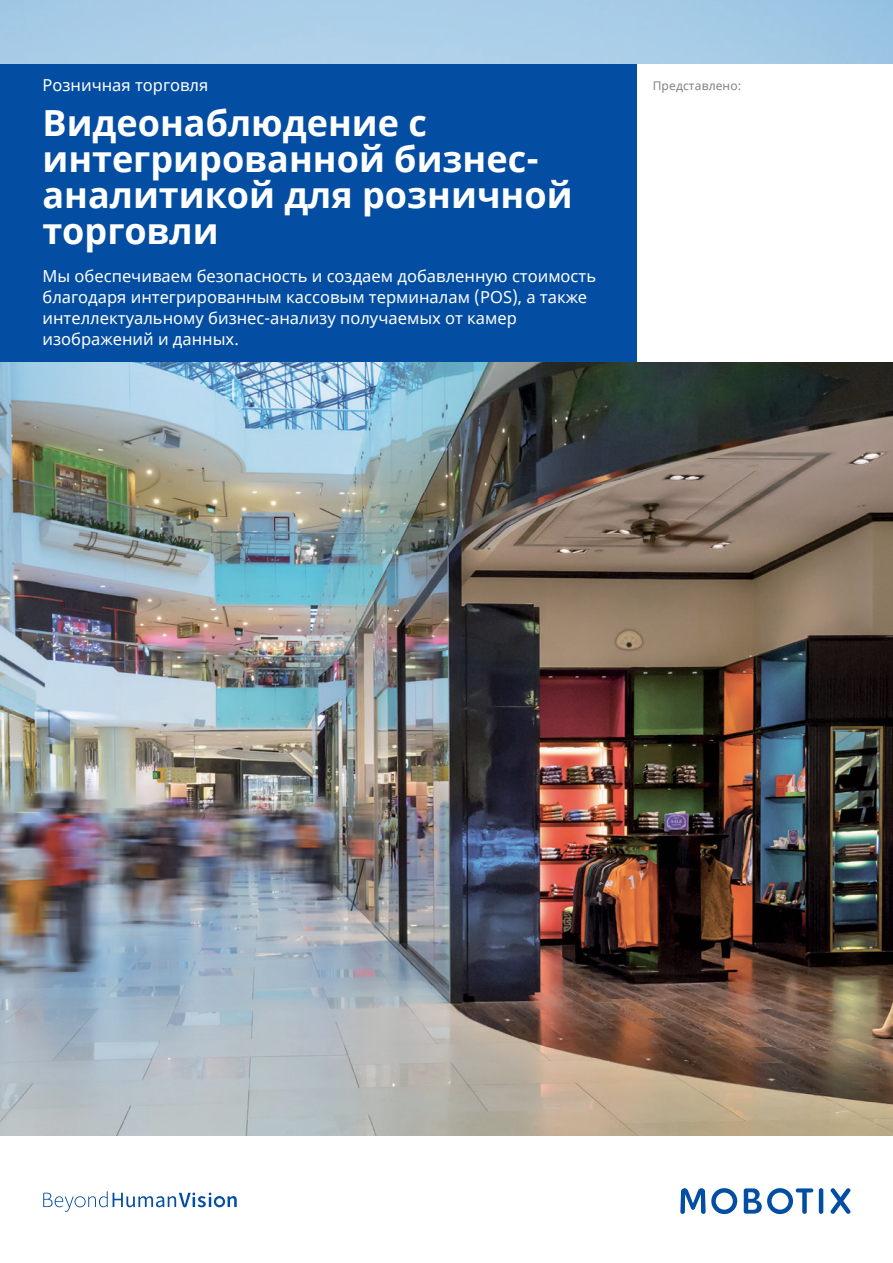
<style>
.page{position:relative;width:893px;height:1263px;background:#fff}
.page>*{position:absolute;margin:0;border:0;box-sizing:border-box;transform-origin:0 0}
.t1{font:700 36px/36px "Noto Sans";color:#fff}
.t2{font:16.5px/21px "Noto Sans";color:#fff}
.t3{font:12px "Noto Sans";letter-spacing:.01em;color:#808285}
</style>
<div class="page">
<img style="left:0;top:361px;width:893px;height:774px">
<div style="left:0;top:64px;width:893px;height:297px;background:#034ea2"></div>
<hr style="left:819px;top:1188px;width:4px;height:26px;background:#034ea2;border-radius:2px">
<svg style="left:831px;top:1188px;width:19px;height:26px"></svg>
<svg style="left:680px;top:1188px;width:57px;height:26px"></svg>
<svg style="left:744px;top:1188px;width:69px;height:26px"></svg>
<div style="left:638px;top:64px;width:255px;height:297px;background:#fff"></div>
<svg style="left:43px;top:1191px;width:194px;height:21px"></svg>
<p class="t2" style="left:43px;top:75px;width:167px">Розничная торговля</p>
<h1 class="t1" style="left:43px;top:106px;width:532px">Видеонаблюдение с интегрированной бизнес&shy;аналитикой для розничной торговли</h1>
<p class="t2" style="left:43px;top:266px;width:555px">Мы обеспечиваем безопасность и создаем добавленную стоимость благодаря интегрированным кассовым терминалам (POS), а также интеллектуальному бизнес-анализу получаемых от камер изображений и данных.</p>
<p class="t3" style="left:653px;top:77px;width:90px">Представлено:</p>
</div>
